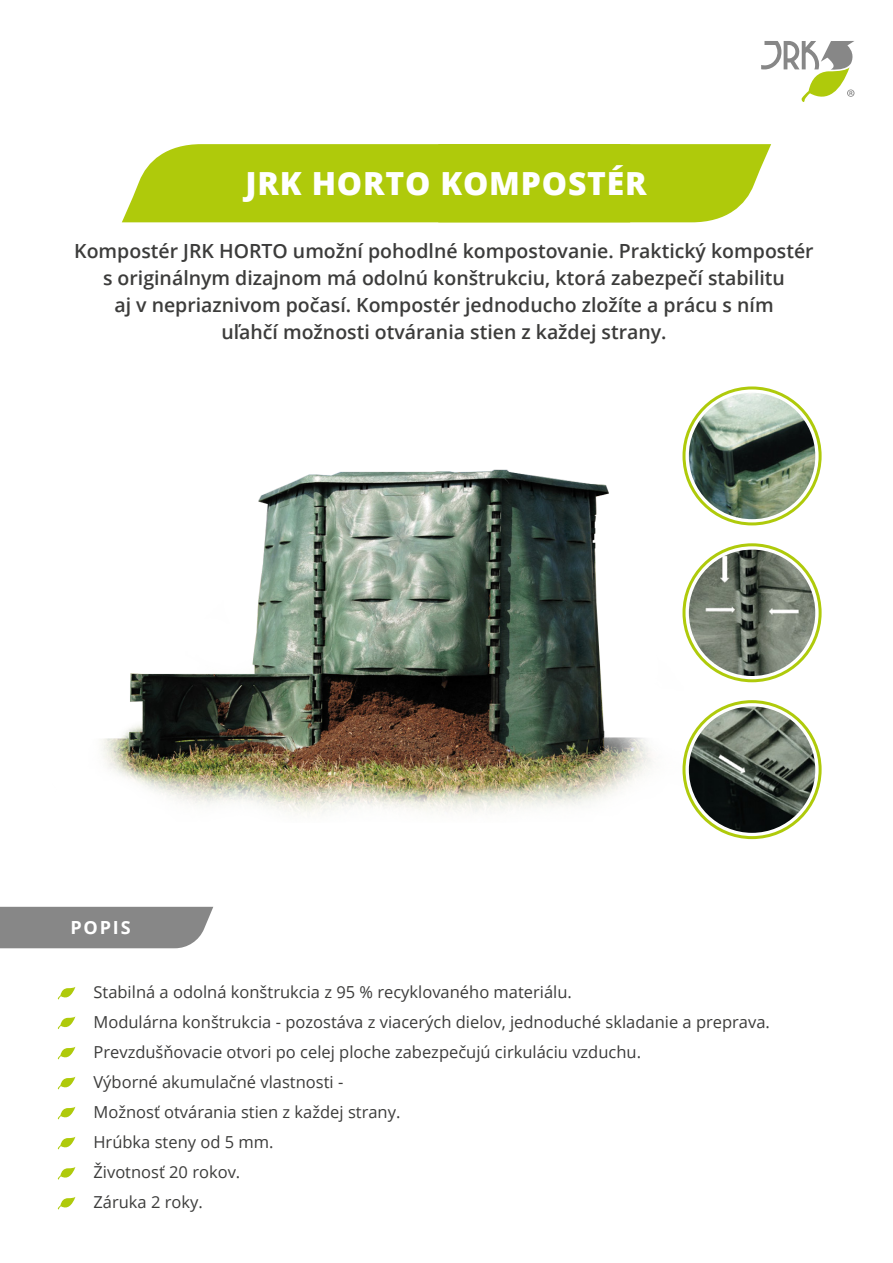
<style>
.page{position:relative;width:893px;height:1263px;background:#fff}
.page>*{position:absolute;margin:0;border:0;box-sizing:border-box;transform-origin:0 0}
.t1{font:800 31.8px "Open Sans";letter-spacing:.025em;color:#fff}
.t2{font:600 19.5px/27px "Open Sans";color:#3c3c3b;text-align:center}
.t3{font:700 18px "Open Sans";letter-spacing:.1em;color:#fff}
.t4{font:16.5px/30px "Open Sans";color:#3c3c3b}
</style>
<div class="page">
<img style="left:102px;top:410px;width:621px;height:423px">
<svg style="left:58px;top:987px;width:17px;height:13px"></svg>
<svg style="left:761px;top:41px;width:93px;height:61px"></svg>
<svg style="left:122px;top:144px;width:649px;height:78px;background:#b4cd1a"></svg>
<svg style="left:58px;top:1016px;width:17px;height:13px"></svg>
<svg style="left:58px;top:1047px;width:17px;height:13px"></svg>
<svg style="left:58px;top:1077px;width:17px;height:13px"></svg>
<svg style="left:58px;top:1107px;width:17px;height:13px"></svg>
<svg style="left:58px;top:1137px;width:17px;height:13px"></svg>
<svg style="left:58px;top:1167px;width:17px;height:13px"></svg>
<svg style="left:58px;top:1197px;width:17px;height:13px"></svg>
<div style="left:0;top:907px;width:213px;height:41px;background:#878787"></div>
<img style="left:689px;top:393px;width:126px;height:126px;border-radius:63px">
<div style="left:682px;top:386px;width:140px;height:139px;border:3px solid #afca0b;border-radius:50%"></div>
<img style="left:689px;top:550px;width:126px;height:126px;border-radius:63px">
<div style="left:682px;top:543px;width:140px;height:139px;border:3px solid #afca0b;border-radius:50%"></div>
<img style="left:689px;top:706px;width:126px;height:127px;border-radius:63px">
<div style="left:682px;top:700px;width:140px;height:139px;border:3px solid #afca0b;border-radius:50%"></div>
<h1 class="t1" style="left:246px;top:160px;width:403px">JRK HORTO KOMPOSTÉR</h1>
<p class="t2" style="left:74px;top:237px;width:741px">Kompostér JRK HORTO umožní pohodlné kompostovanie. Praktický kompostér s originálnym dizajnom má odolnú konštrukciu, ktorá zabezpečí stabilitu<br>aj v nepriaznivom počasí. Kompostér jednoducho zložíte a prácu s ním<br>uľahčí možnosti otvárania stien z každej strany.</p>
<p class="t3" style="left:70px;top:915px;width:62px">POPIS</p>
<p class="t4" style="left:93px;top:977px;width:678px">Stabilná a odolná konštrukcia z 95 % recyklovaného materiálu.<br>Modulárna konštrukcia - pozostáva z viacerých dielov, jednoduché skladanie a preprava.<br>Prevzdušňovacie otvori po celej ploche zabezpečujú cirkuláciu vzduchu.<br>Výborné akumulačné vlastnosti -<br>Možnosť otvárania stien z každej strany.<br>Hrúbka steny od 5 mm.<br>Životnosť 20 rokov.<br>Záruka 2 roky.</p>
</div>
